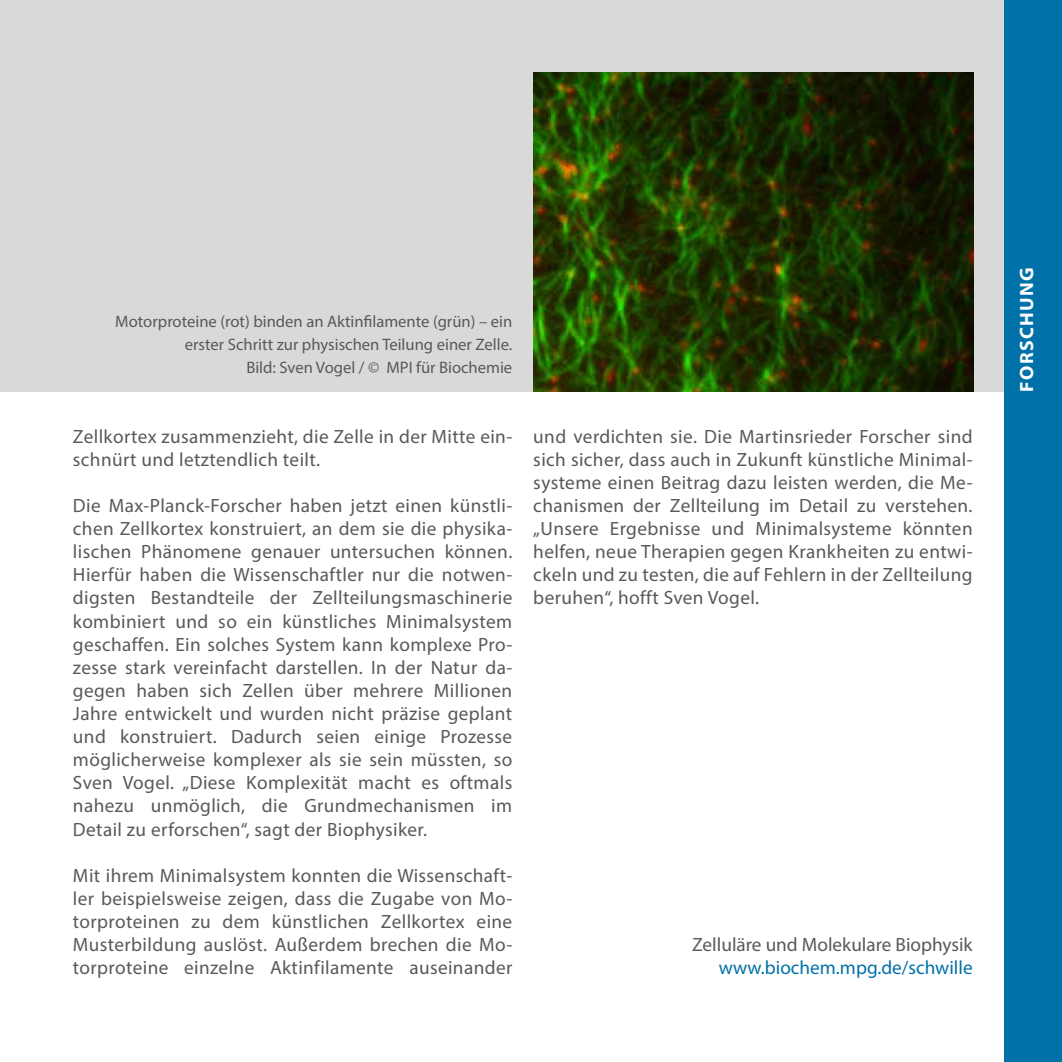
<style>
.page{position:relative;width:1062px;height:1062px;background:#fff}
.page>*{position:absolute;margin:0;border:0;box-sizing:border-box;transform-origin:0 0}
.t1{font:19.25px/23.1px "Myriad Pro";letter-spacing:.02em;color:#58595b;text-align:justify}
.t2{font:19.25px "Myriad Pro";color:#58595b}
.t3{font:19.25px "Myriad Pro";color:#0071a8}
.t4{font:700 19.25px "Myriad Web Pro";letter-spacing:.07em;color:#fcfcfc}
.t5{font:16.62px/23.1px "Myriad Pro";color:#58595b;text-align:right}
</style>
<div class="page">
<div style="left:0;top:0;width:1062px;height:391px;background:#d9d9d9"></div>
<div style="left:1004px;top:0;width:58px;height:1062px;background:#0071a8"></div>
<img style="left:533px;top:73px;width:440px;height:318px">
<p class="t5" style="left:115px;top:310px;width:398px">Motorproteine (rot) binden an Aktinfilamente (grün) – ein erster Schritt zur physischen Teilung einer Zelle.<br>Bild: Sven Vogel / © MPI für Biochemie</p>
<p class="t1" style="left:73px;top:424px;width:441px">Zellkortex zusammenzieht, die Zelle in der Mitte ein&shy;schnürt und letztendlich teilt.</p>
<p class="t1" style="left:73px;top:494px;width:441px">Die Max-Planck-Forscher haben jetzt einen künstli&shy;chen Zellkortex konstruiert, an dem sie die physika&shy;lischen Phänomene genauer untersuchen können.<br>Hierfür haben die Wissenschaftler nur die notwen&shy;digsten Bestandteile der Zellteilungsmaschinerie kombiniert und so ein künstliches Minimalsystem geschaffen. Ein solches System kann komplexe Pro&shy;zesse stark vereinfacht darstellen. In der Natur da&shy;gegen haben sich Zellen über mehrere Millionen Jahre entwickelt und wurden nicht präzise geplant und konstruiert. Dadurch seien einige Prozesse möglicherweise komplexer als sie sein müssten, so Sven Vogel. „Diese Komplexität macht es oftmals nahezu unmöglich, die Grundmechanismen im Detail zu erforschen“, sagt der Biophysiker.</p>
<p class="t1" style="left:73px;top:863px;width:441px">Mit ihrem Minimalsystem konnten die Wissenschaft&shy;ler beispielsweise zeigen, dass die Zugabe von Mo&shy;torproteinen zu dem künstlichen Zellkortex eine Musterbildung auslöst. Außerdem brechen die Mo&shy;torproteine einzelne Aktinfilamente auseinander</p>
<p class="t1" style="left:533px;top:424px;width:441px">und verdichten sie. Die Martinsrieder Forscher sind sich sicher, dass auch in Zukunft künstliche Minimal&shy;systeme einen Beitrag dazu leisten werden, die Me&shy;chanismen der Zellteilung im Detail zu verstehen. „Unsere Ergebnisse und Minimalsysteme könnten helfen, neue Therapien gegen Krankheiten zu entwi&shy;ckeln und zu testen, die auf Fehlern in der Zellteilung beruhen“, hofft Sven Vogel.</p>
<p class="t2" style="left:692px;top:932px;width:282px">Zelluläre und Molekulare Biophysik</p>
<p class="t3" style="left:718px;top:955px;width:255px">www.biochem.mpg.de/schwille</p>
<p class="t4" style="left:1016px;top:391px;width:126px;rotate:-90deg">forschung</p>
</div>
